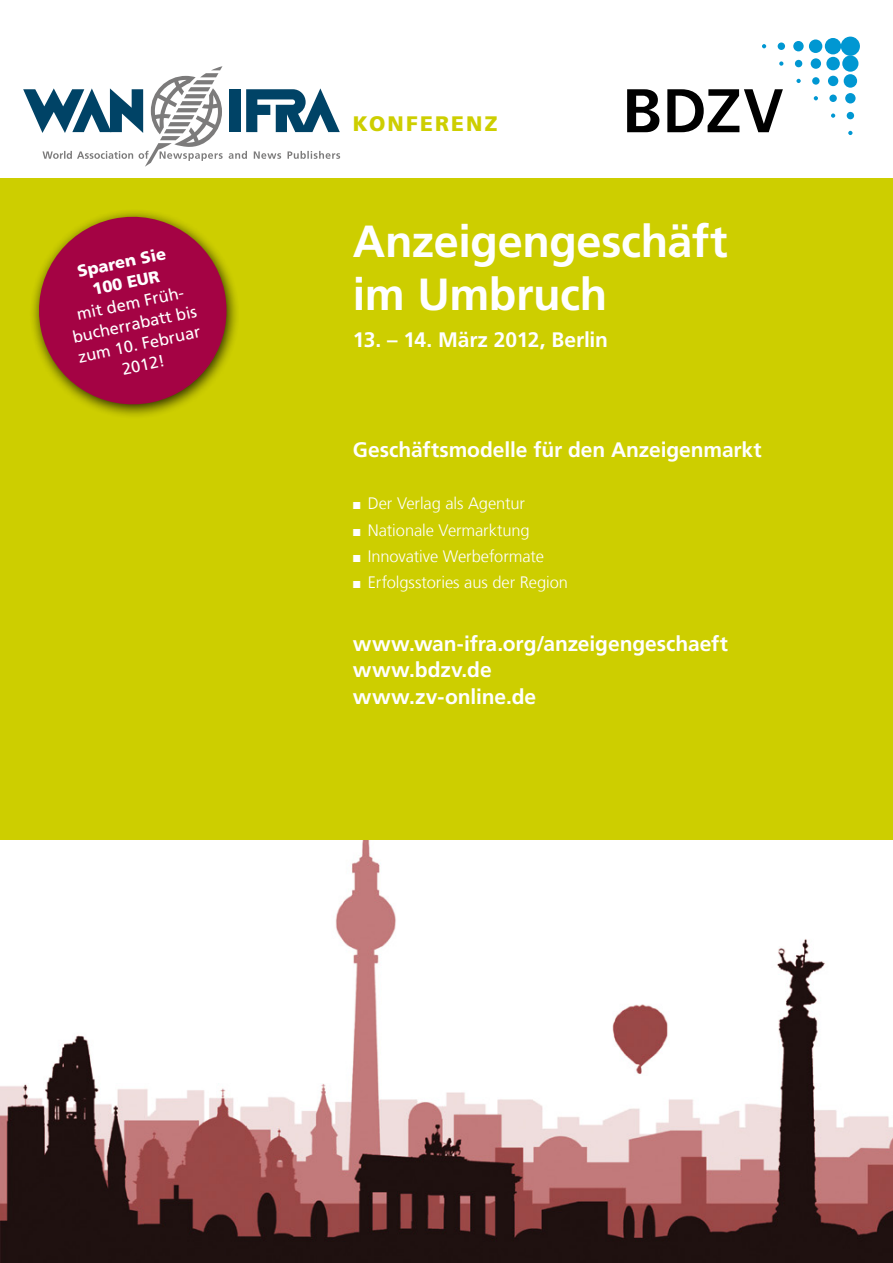
<style>
.page{position:relative;width:893px;height:1263px;background:#fff}
.page>*{position:absolute;margin:0;border:0;box-sizing:border-box;transform-origin:0 0}
.t1{font:700 45px/52.5px "Frutiger LT Com";letter-spacing:-.01em;color:#fff}
.t2{font:700 21px/26.2px "Frutiger LT Com";letter-spacing:-.005em;color:#fff}
.t3{font:900 21px "Frutiger LT Com";letter-spacing:.105em;color:#cdce00}
.t4{font:300 16.5px/26.2px "Frutiger LT Com";letter-spacing:-.005em;color:#fff}
.t5{font:16.5px/21px "Frutiger LT Com";color:#fff;text-align:center}
.t6{font:900 16.5px/21px "Frutiger LT Com";color:#fff;text-align:center}
</style>
<div class="page">
<div style="left:0;top:178px;width:893px;height:662px;background:#cdce00"></div>
<img style="left:0;top:840px;width:893px;height:423px">
<svg style="left:23px;top:66px;width:317px;height:101px"></svg>
<svg style="left:762px;top:44px;width:4px;height:4px"></svg>
<div style="left:778px;top:43px;width:7px;height:7px;background:#0097d2;border-radius:50%"></div>
<div style="left:793px;top:41px;width:11px;height:10px;background:#0097d2;border-radius:50%"></div>
<div style="left:809px;top:39px;width:13px;height:14px;background:#0097d2;border-radius:50%"></div>
<div style="left:825px;top:38px;width:16px;height:16px;background:#0097d2;border-radius:50%"></div>
<div style="left:841px;top:37px;width:19px;height:19px;background:#0097d2;border-radius:50%"></div>
<svg style="left:779px;top:61px;width:4px;height:5px"></svg>
<div style="left:795px;top:60px;width:7px;height:7px;background:#0097d2;border-radius:50%"></div>
<div style="left:811px;top:58px;width:10px;height:11px;background:#0097d2;border-radius:50%"></div>
<div style="left:826px;top:57px;width:14px;height:13px;background:#0097d2;border-radius:50%"></div>
<div style="left:842px;top:55px;width:16px;height:17px;background:#0097d2;border-radius:50%"></div>
<svg style="left:796px;top:79px;width:5px;height:4px"></svg>
<div style="left:812px;top:77px;width:8px;height:8px;background:#0097d2;border-radius:50%"></div>
<div style="left:828px;top:76px;width:10px;height:10px;background:#0097d2;border-radius:50%"></div>
<div style="left:844px;top:74px;width:13px;height:14px;background:#0097d2;border-radius:50%"></div>
<svg style="left:814px;top:96px;width:4px;height:4px"></svg>
<div style="left:829px;top:95px;width:8px;height:7px;background:#0097d2;border-radius:50%"></div>
<div style="left:845px;top:93px;width:11px;height:10px;background:#0097d2;border-radius:50%"></div>
<svg style="left:831px;top:113px;width:4px;height:5px"></svg>
<div style="left:847px;top:112px;width:7px;height:7px;background:#0097d2;border-radius:50%"></div>
<svg style="left:848px;top:131px;width:4px;height:4px"></svg>
<svg style="left:627px;top:89px;width:32px;height:43px"></svg>
<svg style="left:667px;top:89px;width:116px;height:43px"></svg>
<svg style="left:32px;top:212px;width:203px;height:201px"></svg>
<p class="t6" style="left:75px;top:261px;width:92px;rotate:-12deg">SPAREN SIE<br>100 EUR</p>
<p class="t5" style="left:66px;top:306px;width:128px;rotate:-12deg">mit dem Früh&shy;bucherrabatt bis zum 10. Februar<br>2012!</p>
<p class="t3" style="left:353px;top:111px;width:146px">KONFERENZ</p>
<h1 class="t1" style="left:353px;top:216px;width:376px">Anzeigengeschäft im Umbruch</h1>
<p class="t2" style="left:353px;top:326px;width:257px">13. – 14. März 2012, Berlin</p>
<p class="t2" style="left:353px;top:436px;width:410px">Geschäftsmodelle für den Anzeigenmarkt</p>
<p class="t4" style="left:368px;top:491px;width:202px">Der Verlag als Agentur<br>Nationale Vermarktung<br>Innovative Werbeformate<br>Erfolgsstories aus der Region</p>
<p class="t2" style="left:353px;top:631px;width:376px">www.wan-ifra.org/anzeigengeschaeft www.bdzv.de<br>www.zv-online.de</p>
</div>
